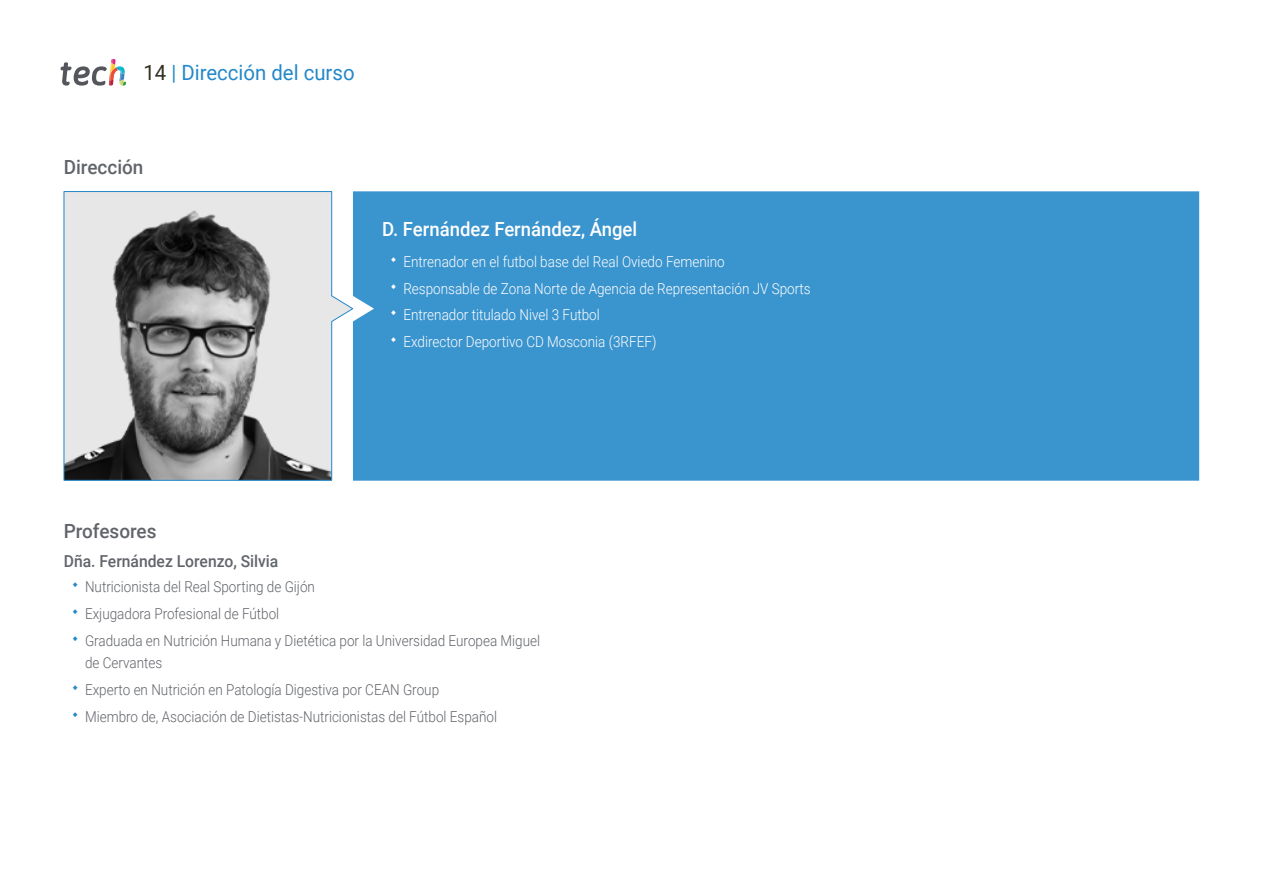
<style>
.page{position:relative;width:1263px;height:893px;background:#fff}
.page>*{position:absolute;margin:0;border:0;box-sizing:border-box;transform-origin:0 0}
.t1{font:21px "Roboto";color:#2488c9}
.t2{font:500 19.5px "Roboto";color:#fff;scale:.95 1}
.t3{font:500 19.5px "Roboto";color:#61646a}
.t4{font:500 16.5px "Roboto";color:#61646a;scale:.95 1}
.t5{font:300 15px/26.7px "Roboto";color:#61646a;scale:.9 1}
.t6{font:300 15px/26.7px "Roboto";color:#fff;scale:.9 1}
.s1{color:#312e20}
</style>
<div class="page">
<svg style="left:61px;top:59px;width:65px;height:27px"></svg>
<div style="left:353px;top:191px;width:846px;height:290px;background:#3a94ce"></div>
<svg style="left:64px;top:191px;width:289px;height:290px"></svg>
<svg style="left:392px;top:257px;width:4px;height:5px"></svg>
<svg style="left:392px;top:284px;width:4px;height:5px"></svg>
<svg style="left:392px;top:310px;width:4px;height:5px"></svg>
<svg style="left:392px;top:337px;width:4px;height:5px"></svg>
<h1 class="t1" style="left:144px;top:57px;width:213px"><span class="s1">14</span> | Dirección del curso</h1>
<h2 class="t3" style="left:64px;top:154px;width:81px">Dirección</h2>
<h2 class="t2" style="left:382px;top:215px;width:270px">D. Fernández Fernández, Ángel</h2>
<p class="t6" style="left:403px;top:247px;width:454px">Entrenador en el futbol base del Real Oviedo Femenino<br>Responsable de Zona Norte de Agencia de Representación JV Sports Entrenador titulado Nivel 3 Futbol<br>Exdirector Deportivo CD Mosconia (3RFEF)</p>
<h2 class="t3" style="left:64px;top:517px;width:94px">Profesores</h2>
<p class="t4" style="left:64px;top:550px;width:227px">Dña. Fernández Lorenzo, Silvia</p>
<p class="t5" style="left:85px;top:573px;width:507px">Nutricionista del Real Sporting de Gijón<br>Exjugadora Profesional de Fútbol<br>Graduada en Nutrición Humana y Dietética por la Universidad Europea Miguel</p>
<p class="t5" style="left:85px;top:649px;width:459px">de Cervantes<br>Experto en Nutrición en Patología Digestiva por CEAN Group<br>Miembro de, Asociación de Dietistas-Nutricionistas del Fútbol Español</p>
</div>
